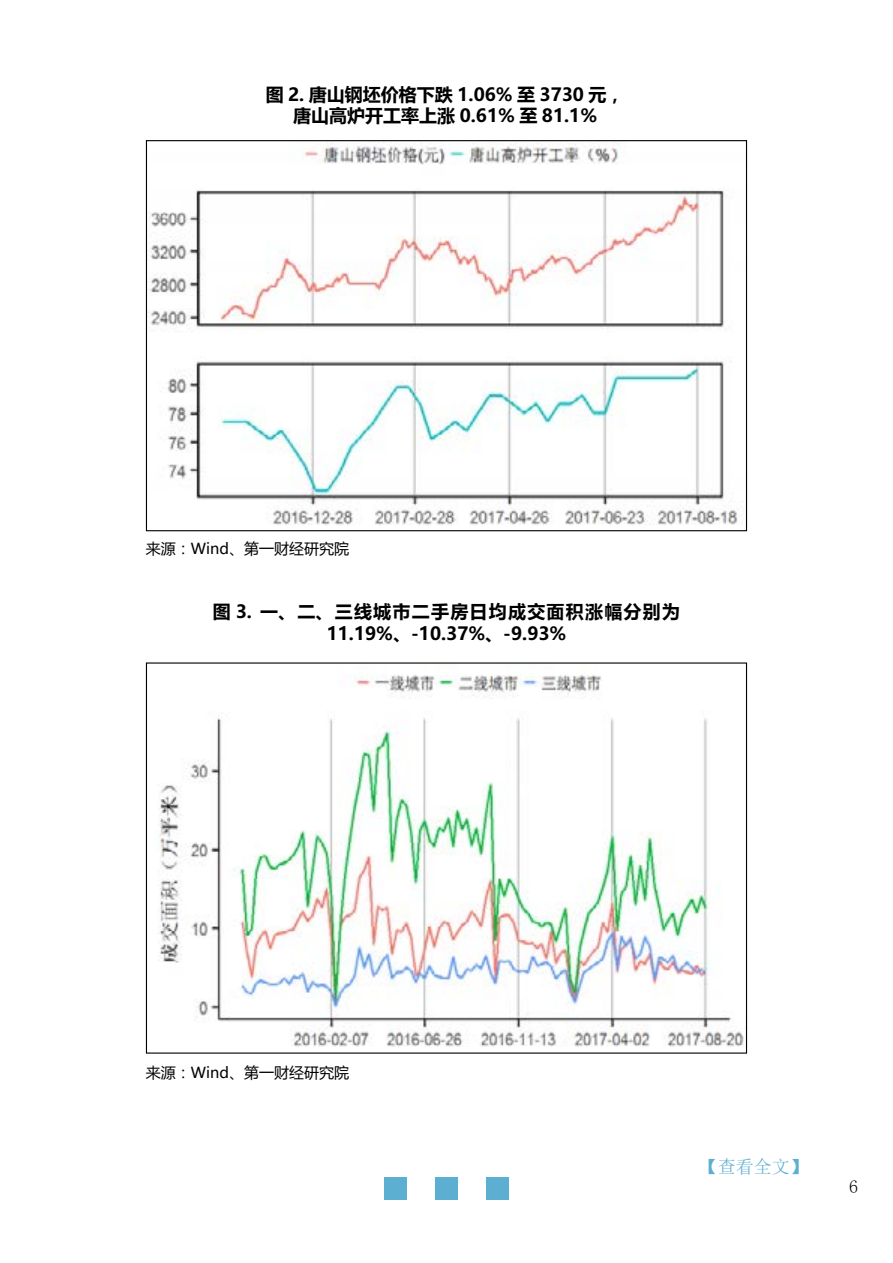
<style>
.page{position:relative;width:893px;height:1263px;background:#fff}
.page>*{position:absolute;margin:0;border:0;box-sizing:border-box;transform-origin:0 0}
.t1{font:700 18px/21.6px "Microsoft Ya Hei UI";letter-spacing:.07em;color:#000;text-align:center}
.t2{font:700 18px/21.6px "Microsoft Ya Hei UI";color:#000;text-align:center}
.t3{font:18px "Sim Sun";color:#5cafd0}
.t4{font:18px "Sim Sun";color:#000}
.t5{font:15px "Microsoft Ya Hei UI";color:#000}
</style>
<div class="page">
<div style="left:384px;top:1178px;width:22px;height:22px;background:#5cafd0"></div>
<div style="left:486px;top:1178px;width:23px;height:22px;background:#5cafd0"></div>
<div style="left:435px;top:1178px;width:23px;height:22px;background:#5cafd0"></div>
<img style="left:148px;top:142px;width:591px;height:383px">
<img style="left:158px;top:675px;width:586px;height:372px">
<p class="t2" style="left:266px;top:83px;width:360px">图 2. 唐山钢坯价格下跌 1.06% 至 3730 元，唐山高炉开工率上涨 0.61% 至 81.1%</p>
<p class="t5" style="left:146px;top:538px;width:205px">来源：Wind、第一财经研究院</p>
<p class="t1" style="left:213px;top:600px;width:469px">图 3. 一、二、三线城市二手房日均成交面积涨幅分别为<br>11.19%、-10.37%、-9.93%</p>
<p class="t5" style="left:146px;top:1062px;width:205px">来源：Wind、第一财经研究院</p>
<p class="t3" style="left:700px;top:1158px;width:110px">【查看全文】</p>
<p class="t4" style="left:849px;top:1178px;width:10px">6</p>
</div>
